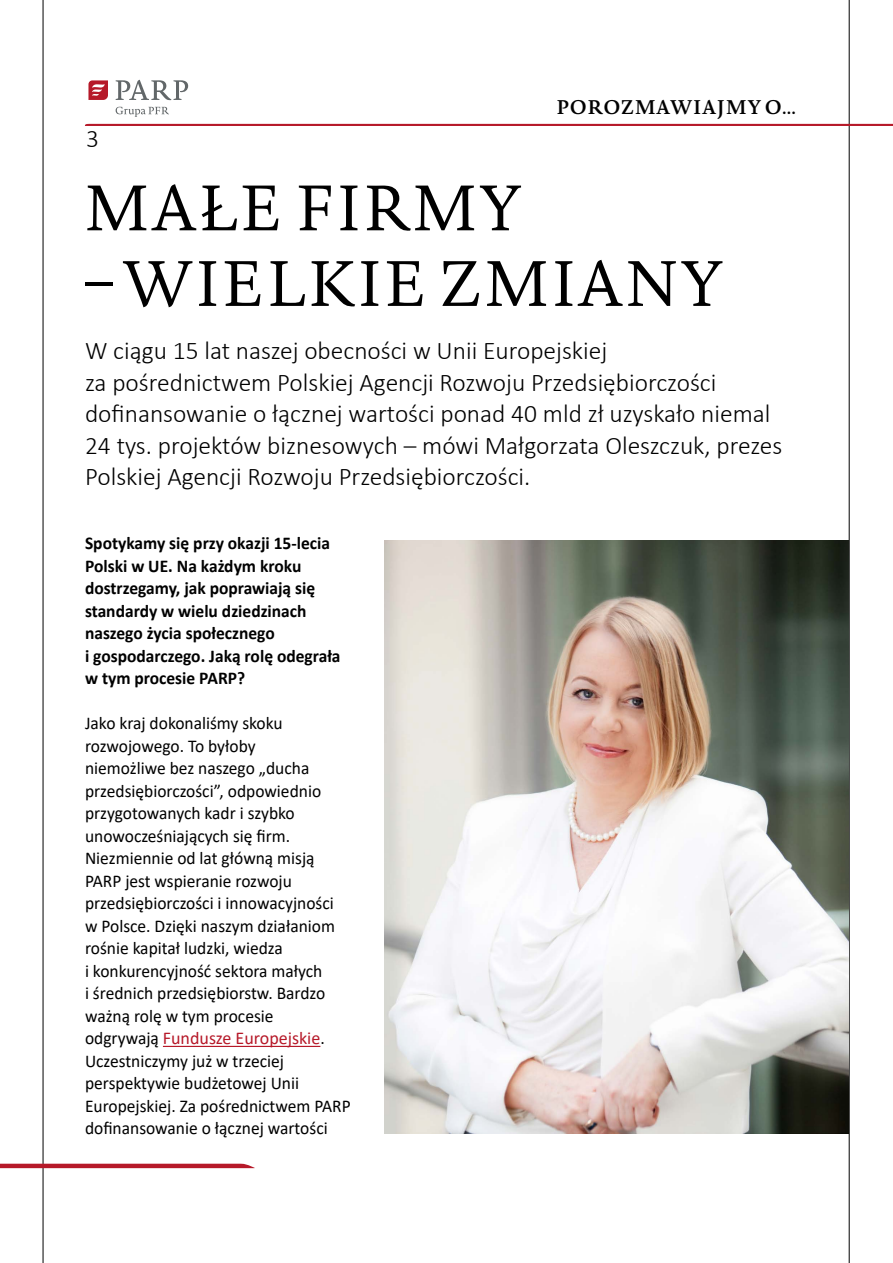
<style>
.page{position:relative;width:893px;height:1263px;background:#fff}
.page>*{position:absolute;margin:0;border:0;box-sizing:border-box;transform-origin:0 0}
.t1{font:300 63px "Novel Pro";color:#000}
.t2{font:300 25.5px/31.5px "Calibri";color:#000}
.t3{font:600 19.5px "Novel Pro";letter-spacing:.01em;color:#000}
.t4{font:18px/22.5px "Calibri";color:#000}
.t5{font:700 18px/22.5px "Calibri";color:#000}
.s1{color:#b61929}
</style>
<div class="page">
<hr style="left:43px;top:0;width:1px;height:1263px;background:#000">
<hr style="left:849px;top:0;width:1px;height:1263px;background:#000">
<svg style="left:0;top:1164px;width:255px;height:4px"></svg>
<hr style="left:85px;top:124px;width:808px;height:2px;background:#b61b2b">
<hr style="left:163px;top:1046px;width:157px;height:1px;background:#b61929">
<img style="left:384px;top:540px;width:464px;height:593px">
<svg style="left:88px;top:80px;width:20px;height:20px"></svg>
<svg style="left:116px;top:80px;width:72px;height:20px"></svg>
<svg style="left:116px;top:107px;width:53px;height:10px"></svg>
<h2 class="t2" style="left:86px;top:122px;width:14px">3</h2>
<p class="t3" style="left:556px;top:93px;width:241px">POROZMAWIAJMY O...</p>
<h1 class="t1" style="left:83px;top:161px;width:441px">MAŁE FIRMY</h1>
<h1 class="t1" style="left:83px;top:236px;width:642px">– WIELKIE ZMIANY</h1>
<p class="t2" style="left:85px;top:335px;width:699px">W ciągu 15 lat naszej obecności w Unii Europejskiej<br>za pośrednictwem Polskiej Agencji Rozwoju Przedsiębiorczości dofinansowanie o łącznej wartości ponad 40 mld zł uzyskało niemal 24 tys. projektów biznesowych – mówi Małgorzata Oleszczuk, prezes Polskiej Agencji Rozwoju Przedsiębiorczości.</p>
<p class="t5" style="left:85px;top:532px;width:257px">Spotykamy się przy okazji 15-lecia<br>Polski w UE. Na każdym kroku dostrzegamy, jak poprawiają się standardy w wielu dziedzinach naszego życia społecznego<br>i gospodarczego. Jaką rolę odegrała w tym procesie PARP?</p>
<p class="t4" style="left:85px;top:712px;width:267px">Jako kraj dokonaliśmy skoku rozwojowego. To byłoby<br>niemożliwe bez naszego „ducha przedsiębiorczości”, odpowiednio przygotowanych kadr i szybko unowocześniających się firm.<br>Niezmiennie od lat główną misją<br>PARP jest wspieranie rozwoju przedsiębiorczości i innowacyjności w Polsce. Dzięki naszym działaniom rośnie kapitał ludzki, wiedza<br>i konkurencyjność sektora małych<br>i średnich przedsiębiorstw. Bardzo ważną rolę w tym procesie odgrywają <span class="s1">Fundusze Europejskie</span>.<br>Uczestniczymy już w trzeciej perspektywie budżetowej Unii<br>Europejskiej. Za pośrednictwem PARP dofinansowanie o łącznej wartości</p>
</div>
